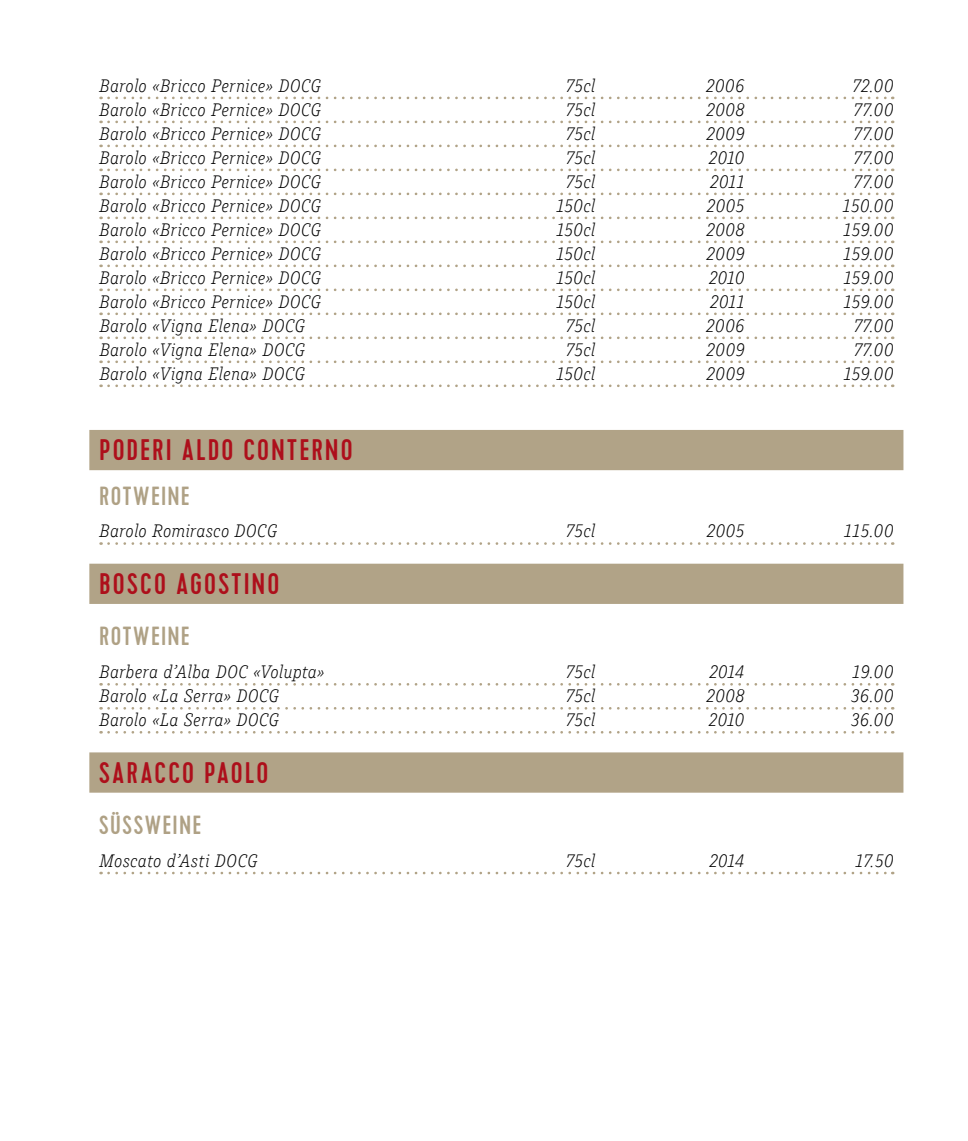
<style>
.page{position:relative;width:968px;height:1141px;background:#fff}
.page>*{position:absolute;margin:0;border:0;box-sizing:border-box;transform-origin:0 0}
.t1{font:500 29.75px "Cervo";letter-spacing:.07em;color:#ad0f1b}
.t2{font:500 26.25px "Cervo";letter-spacing:.05em;color:#afa185}
.t3{font:italic 300 17.5px "Muriza";letter-spacing:.01em;color:#000}
</style>
<div class="page">
<svg style="left:108px;top:97px;width:785px;height:2px"></svg>
<svg style="left:108px;top:121px;width:785px;height:2px"></svg>
<svg style="left:108px;top:145px;width:785px;height:2px"></svg>
<svg style="left:108px;top:169px;width:785px;height:2px"></svg>
<svg style="left:108px;top:193px;width:785px;height:2px"></svg>
<svg style="left:108px;top:217px;width:785px;height:2px"></svg>
<svg style="left:108px;top:241px;width:785px;height:2px"></svg>
<svg style="left:108px;top:265px;width:785px;height:2px"></svg>
<svg style="left:108px;top:289px;width:785px;height:2px"></svg>
<svg style="left:108px;top:313px;width:785px;height:2px"></svg>
<svg style="left:108px;top:337px;width:785px;height:2px"></svg>
<svg style="left:108px;top:360px;width:785px;height:3px"></svg>
<svg style="left:108px;top:384px;width:785px;height:3px"></svg>
<div style="left:89px;top:430px;width:814px;height:40px;background:#b1a387"></div>
<svg style="left:108px;top:542px;width:785px;height:3px"></svg>
<div style="left:89px;top:564px;width:814px;height:40px;background:#b1a387"></div>
<svg style="left:108px;top:683px;width:785px;height:3px"></svg>
<svg style="left:108px;top:707px;width:785px;height:3px"></svg>
<svg style="left:108px;top:731px;width:785px;height:3px"></svg>
<div style="left:89px;top:752px;width:814px;height:41px;background:#b1a387"></div>
<svg style="left:108px;top:872px;width:785px;height:2px"></svg>
<p class="t3" style="left:99px;top:74px;width:223px">Barolo «Bricco Pernice» DOCG</p>
<p class="t3" style="left:565px;top:74px;width:31px">75cl</p>
<p class="t3" style="left:706px;top:74px;width:40px">2006</p>
<p class="t3" style="left:852px;top:74px;width:43px">72.00</p>
<p class="t3" style="left:99px;top:98px;width:223px">Barolo «Bricco Pernice» DOCG</p>
<p class="t3" style="left:565px;top:98px;width:31px">75cl</p>
<p class="t3" style="left:706px;top:98px;width:39px">2008</p>
<p class="t3" style="left:853px;top:98px;width:41px">77.00</p>
<p class="t3" style="left:99px;top:122px;width:223px">Barolo «Bricco Pernice» DOCG</p>
<p class="t3" style="left:565px;top:122px;width:31px">75cl</p>
<p class="t3" style="left:706px;top:122px;width:39px">2009</p>
<p class="t3" style="left:853px;top:122px;width:41px">77.00</p>
<p class="t3" style="left:99px;top:146px;width:223px">Barolo «Bricco Pernice» DOCG</p>
<p class="t3" style="left:565px;top:146px;width:31px">75cl</p>
<p class="t3" style="left:708px;top:146px;width:37px">2010</p>
<p class="t3" style="left:853px;top:146px;width:41px">77.00</p>
<p class="t3" style="left:99px;top:170px;width:223px">Barolo «Bricco Pernice» DOCG</p>
<p class="t3" style="left:565px;top:170px;width:31px">75cl</p>
<p class="t3" style="left:710px;top:170px;width:36px">2011</p>
<p class="t3" style="left:853px;top:170px;width:41px">77.00</p>
<p class="t3" style="left:99px;top:194px;width:223px">Barolo «Bricco Pernice» DOCG</p>
<p class="t3" style="left:556px;top:194px;width:41px">150cl</p>
<p class="t3" style="left:706px;top:194px;width:39px">2005</p>
<p class="t3" style="left:842px;top:194px;width:52px">150.00</p>
<p class="t3" style="left:99px;top:218px;width:223px">Barolo «Bricco Pernice» DOCG</p>
<p class="t3" style="left:556px;top:218px;width:41px">150cl</p>
<p class="t3" style="left:706px;top:218px;width:39px">2008</p>
<p class="t3" style="left:843px;top:218px;width:51px">159.00</p>
<p class="t3" style="left:99px;top:242px;width:223px">Barolo «Bricco Pernice» DOCG</p>
<p class="t3" style="left:556px;top:242px;width:41px">150cl</p>
<p class="t3" style="left:706px;top:242px;width:39px">2009</p>
<p class="t3" style="left:843px;top:242px;width:51px">159.00</p>
<p class="t3" style="left:99px;top:266px;width:223px">Barolo «Bricco Pernice» DOCG</p>
<p class="t3" style="left:556px;top:266px;width:41px">150cl</p>
<p class="t3" style="left:709px;top:266px;width:37px">2010</p>
<p class="t3" style="left:843px;top:266px;width:51px">159.00</p>
<p class="t3" style="left:99px;top:290px;width:223px">Barolo «Bricco Pernice» DOCG</p>
<p class="t3" style="left:556px;top:290px;width:41px">150cl</p>
<p class="t3" style="left:710px;top:290px;width:36px">2011</p>
<p class="t3" style="left:843px;top:290px;width:51px">159.00</p>
<p class="t3" style="left:99px;top:314px;width:207px">Barolo «Vigna Elena» DOCG</p>
<p class="t3" style="left:565px;top:314px;width:31px">75cl</p>
<p class="t3" style="left:706px;top:314px;width:40px">2006</p>
<p class="t3" style="left:853px;top:314px;width:41px">77.00</p>
<p class="t3" style="left:99px;top:338px;width:207px">Barolo «Vigna Elena» DOCG</p>
<p class="t3" style="left:565px;top:338px;width:31px">75cl</p>
<p class="t3" style="left:706px;top:338px;width:39px">2009</p>
<p class="t3" style="left:853px;top:338px;width:41px">77.00</p>
<p class="t3" style="left:99px;top:362px;width:207px">Barolo «Vigna Elena» DOCG</p>
<p class="t3" style="left:556px;top:362px;width:41px">150cl</p>
<p class="t3" style="left:706px;top:362px;width:39px">2009</p>
<p class="t3" style="left:843px;top:362px;width:51px">159.00</p>
<h1 class="t1" style="left:99px;top:433px;width:255px">PODERI ALDO CONTERNO</h1>
<h2 class="t2" style="left:99px;top:480px;width:92px">ROTWEINE</h2>
<p class="t3" style="left:99px;top:520px;width:179px">Barolo Romirasco DOCG</p>
<p class="t3" style="left:565px;top:520px;width:31px">75cl</p>
<p class="t3" style="left:706px;top:520px;width:39px">2005</p>
<p class="t3" style="left:844px;top:520px;width:51px">115.00</p>
<h1 class="t1" style="left:99px;top:566px;width:181px">BOSCO AGOSTINO</h1>
<h2 class="t2" style="left:99px;top:621px;width:92px">ROTWEINE</h2>
<p class="t3" style="left:99px;top:661px;width:227px">Barbera d’Alba DOC «Volupta»</p>
<p class="t3" style="left:565px;top:661px;width:31px">75cl</p>
<p class="t3" style="left:709px;top:661px;width:37px">2014</p>
<p class="t3" style="left:852px;top:661px;width:43px">19.00</p>
<p class="t3" style="left:99px;top:685px;width:181px">Barolo «La Serra» DOCG</p>
<p class="t3" style="left:565px;top:685px;width:31px">75cl</p>
<p class="t3" style="left:706px;top:685px;width:39px">2008</p>
<p class="t3" style="left:851px;top:685px;width:44px">36.00</p>
<p class="t3" style="left:99px;top:709px;width:181px">Barolo «La Serra» DOCG</p>
<p class="t3" style="left:565px;top:709px;width:31px">75cl</p>
<p class="t3" style="left:708px;top:709px;width:37px">2010</p>
<p class="t3" style="left:851px;top:709px;width:44px">36.00</p>
<h1 class="t1" style="left:99px;top:755px;width:170px">SARACCO PAOLO</h1>
<h2 class="t2" style="left:99px;top:810px;width:103px">SÜSSWEINE</h2>
<p class="t3" style="left:99px;top:849px;width:160px">Moscato d’Asti DOCG</p>
<p class="t3" style="left:565px;top:849px;width:31px">75cl</p>
<p class="t3" style="left:709px;top:849px;width:37px">2014</p>
<p class="t3" style="left:855px;top:849px;width:39px">17.50</p>
</div>
